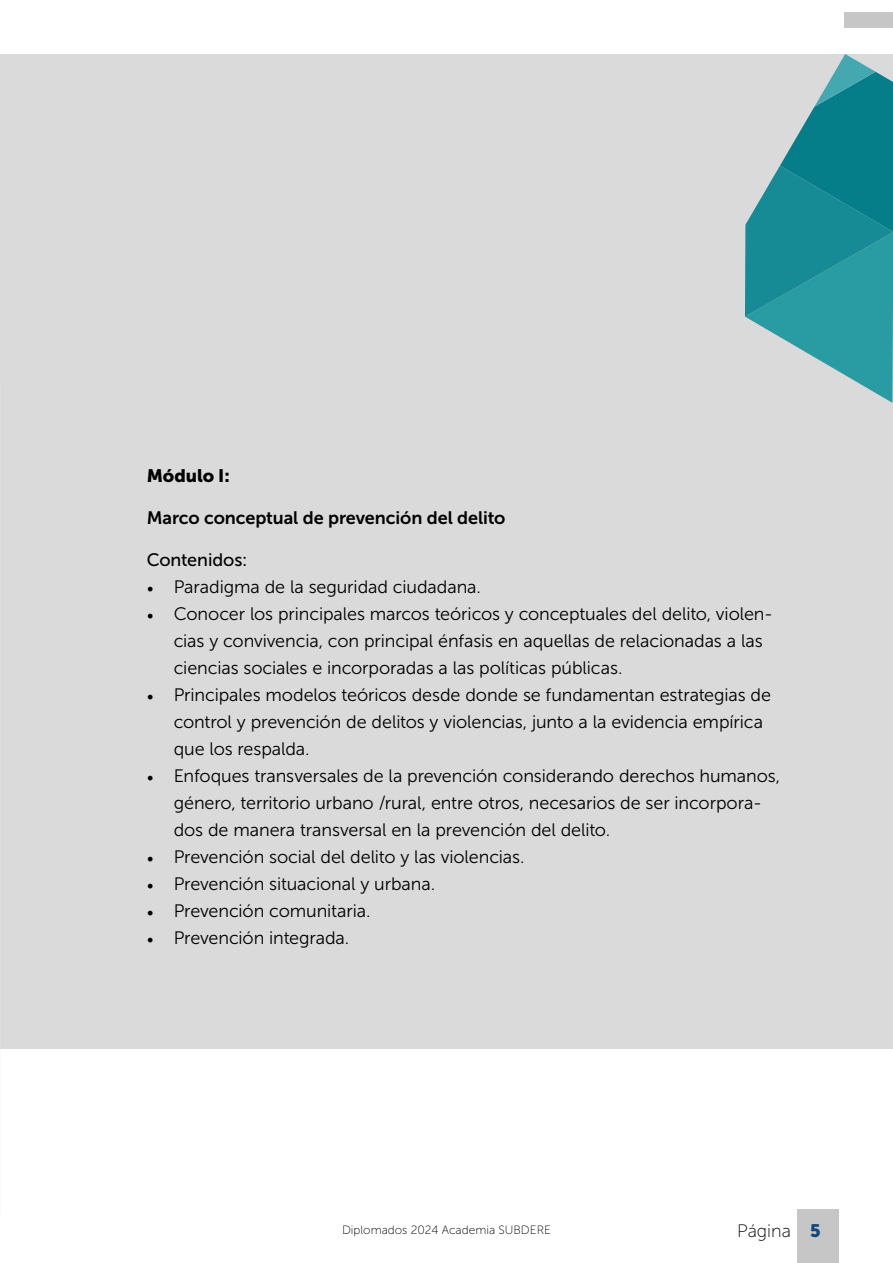
<style>
.page{position:relative;width:893px;height:1263px;background:#fff}
.page>*{position:absolute;margin:0;border:0;box-sizing:border-box;transform-origin:0 0}
.t1{font:18px/27px "Museo Sans 300";letter-spacing:-.005em;color:#000}
.t2{font:18px "Museo Sans 700";letter-spacing:-.005em;color:#000}
.t3{font:18px "Museo Sans 500";letter-spacing:-.005em;color:#000}
.t4{font:18px "Museo Sans 900";letter-spacing:-.005em;color:#000}
.t5{font:18px "Museo Sans 100";color:#000}
.t6{font:12px "Museo Sans 100";color:#000}
.s1{font-family:"Minion Pro"}
.s2{font-family:"Museo Sans 900";color:#0f4780}
</style>
<div class="page">
<div style="left:797px;top:1209px;width:42px;height:54px;background:#c6c6c6"></div>
<div style="left:844px;top:12px;width:49px;height:16px;background:#c6c6c6"></div>
<div style="left:0;top:54px;width:893px;height:995px;background:#dadada"></div>
<svg style="left:745px;top:54px;width:148px;height:349px"></svg>
<p class="t4" style="left:147px;top:465px;width:85px">Módulo I:</p>
<p class="t2" style="left:147px;top:507px;width:360px">Marco conceptual de prevención del delito</p>
<p class="t3" style="left:147px;top:549px;width:102px">Contenidos:</p>
<p class="t1" style="left:147px;top:573px;width:336px"><span class="s1">•</span> Paradigma de la seguridad ciudadana.</p>
<p class="t1" style="left:174px;top:600px;width:601px;text-indent:-27px"><span class="s1">•</span> Conocer los principales marcos teóricos y conceptuales del delito, violen&shy;cias y convivencia, con principal énfasis en aquellas de relacionadas a las ciencias sociales e incorporadas a las políticas públicas.</p>
<p class="t1" style="left:174px;top:681px;width:599px;text-indent:-27px"><span class="s1">•</span> Principales modelos teóricos desde donde se fundamentan estrategias de control y prevención de delitos y violencias, junto a la evidencia empírica que los respalda.</p>
<p class="t1" style="left:174px;top:762px;width:608px;text-indent:-27px"><span class="s1">•</span> Enfoques transversales de la prevención considerando derechos humanos, género, territorio urbano /rural, entre otros, necesarios de ser incorpora&shy;dos de manera transversal en la prevención del delito.</p>
<p class="t1" style="left:147px;top:843px;width:379px"><span class="s1">•</span> Prevención social del delito y las violencias.</p>
<p class="t1" style="left:147px;top:870px;width:290px"><span class="s1">•</span> Prevención situacional y urbana.</p>
<p class="t1" style="left:147px;top:897px;width:225px"><span class="s1">•</span> Prevención comunitaria.</p>
<p class="t1" style="left:147px;top:924px;width:204px"><span class="s1">•</span> Prevención integrada.</p>
<p class="t6" style="left:342px;top:1223px;width:210px">Diplomados 2024 Academia SUBDERE</p>
<p class="t5" style="left:737px;top:1221px;width:85px">Página <span class="s2">5</span></p>
</div>
